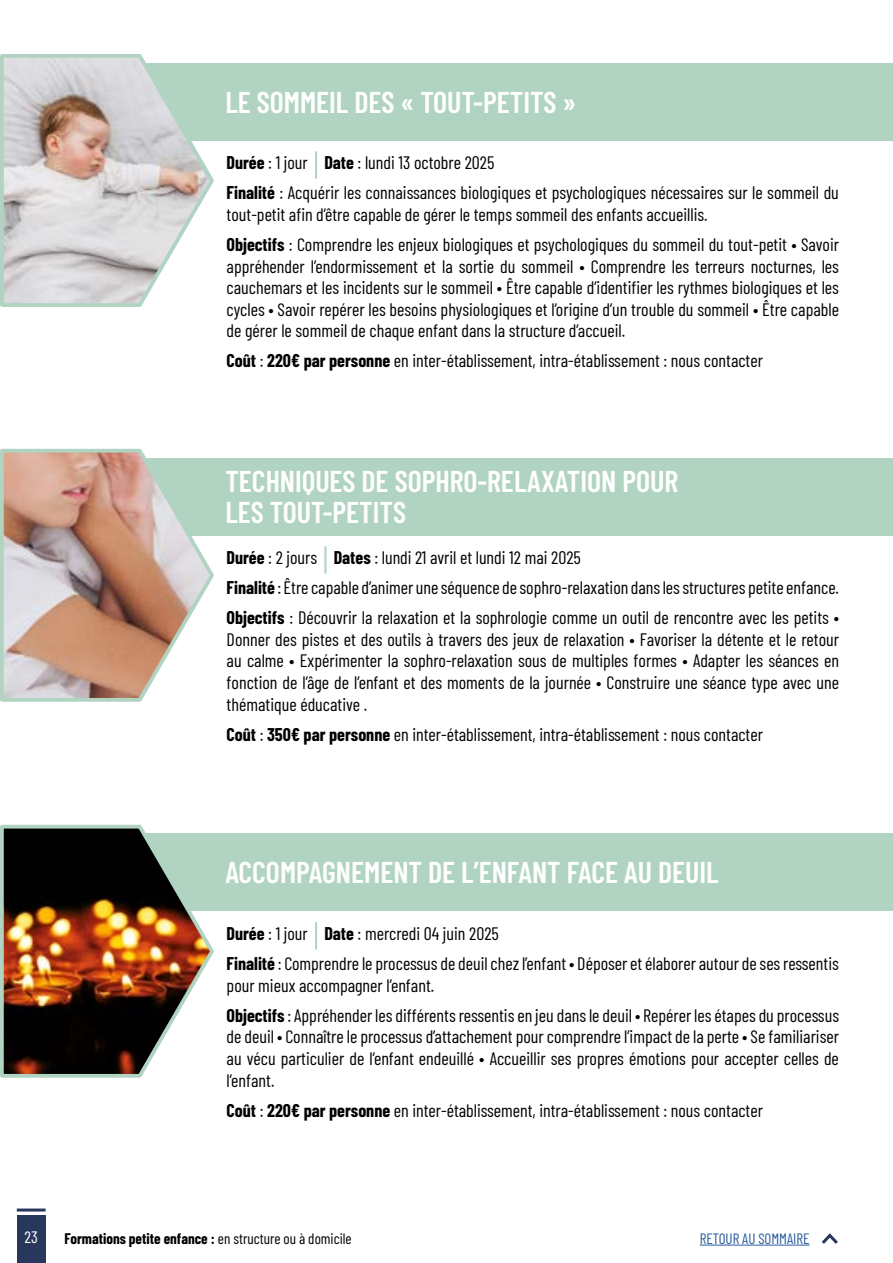
<style>
.page{position:relative;width:893px;height:1263px;background:#fff}
.page>*{position:absolute;margin:0;border:0;box-sizing:border-box;transform-origin:0 0}
.t1{font:600 30px/31.5px "Barlow Condensed";color:#fff}
.t2{font:18px/21.6px "Barlow Condensed";color:#000}
.t3{font:16.5px "Barlow Condensed";color:#fff}
.t4{font:700 15px "Barlow Condensed";color:#000}
.t5{font:15px "Barlow Condensed";color:#275b9b}
.s1{font-weight:700}
.s2{font-weight:400}
</style>
<div class="page">
<div style="left:17px;top:1215px;width:29px;height:48px;background:#28385d"></div>
<hr style="left:17px;top:1208px;width:29px;height:3px;background:#28385d">
<hr style="left:700px;top:1245px;width:110px;height:1px;background:#275b9b">
<svg style="left:821px;top:1233px;width:17px;height:11px"></svg>
<div style="left:89px;top:63px;width:804px;height:78px;background:#b1d4c2"></div>
<svg style="left:0;top:54px;width:214px;height:253px"></svg>
<hr style="left:315px;top:151px;width:2px;height:28px;background:#b1d4c2">
<div style="left:89px;top:458px;width:804px;height:77px;background:#b1d4c2"></div>
<svg style="left:0;top:448px;width:216px;height:254px"></svg>
<hr style="left:324px;top:546px;width:2px;height:28px;background:#b1d4c2">
<div style="left:89px;top:834px;width:804px;height:77px;background:#b1d4c2"></div>
<img style="left:0;top:824px;width:216px;height:254px">
<hr style="left:315px;top:922px;width:2px;height:27px;background:#b1d4c2">
<h1 class="t1" style="left:225px;top:84px;width:353px">LE SOMMEIL DES « TOUT-PETITS »</h1>
<p class="t2" style="left:227px;top:146px;width:614px;line-height:30.2px"><span class="s1">Durée</span> : 1 jour <span class="s1">Date</span> : lundi 13 octobre 2025<br><span class="s1">Finalité</span> : Acquérir les connaissances biologiques et psychologiques nécessaires sur le sommeil du</p>
<p class="t2" style="left:227px;top:198px;width:614px;line-height:30.2px">tout-petit afin d’être capable de gérer le temps sommeil des enfants accueillis.<br><span class="s1">Objectifs</span> : Comprendre les enjeux biologiques et psychologiques du sommeil du tout-petit • Savoir</p>
<p class="t2" style="left:227px;top:254px;width:614px;text-align:justify">appréhender l’endormissement et la sortie du sommeil • Comprendre les terreurs nocturnes, les cauchemars et les incidents sur le sommeil • Être capable d’identifier les rythmes biologiques et les cycles • Savoir repérer les besoins physiologiques et l’origine d’un trouble du sommeil • Être capable de gérer le sommeil de chaque enfant dans la structure d’accueil.</p>
<p class="t2" style="left:227px;top:349px;width:538px"><span class="s1">Coût</span> : <span class="s1">220€ par personne</span> en inter-établissement, intra-établissement : nous contacter</p>
<h1 class="t1" style="left:225px;top:463px;width:454px">TECHNIQUES DE SOPHRO-RELAXATION POUR<br>LES TOUT-PETITS</h1>
<p class="t2" style="left:227px;top:541px;width:614px;line-height:30.2px"><span class="s1">Durée</span> : 2 jours <span class="s1">Dates</span> : lundi 21 avril et lundi 12 mai 2025<br><span class="s1">Finalité</span> : Être capable d’animer une séquence de sophro-relaxation dans les structures petite enfance.<br><span class="s1">Objectifs</span> : Découvrir la relaxation et la sophrologie comme un outil de rencontre avec les petits •</p>
<p class="t2" style="left:227px;top:627px;width:614px;text-align:justify">Donner des pistes et des outils à travers des jeux de relaxation • Favoriser la détente et le retour au calme • Expérimenter la sophro-relaxation sous de multiples formes • Adapter les séances en fonction de l’âge de l’enfant et des moments de la journée • Construire une séance type avec une thématique éducative .</p>
<p class="t2" style="left:227px;top:722px;width:538px"><span class="s1">Coût</span> : <span class="s1">350€ par personne</span> en inter-établissement, intra-établissement : nous contacter</p>
<h1 class="t1" style="left:225px;top:855px;width:495px">ACCOMPAGNEMENT DE L’ENFANT FACE AU DEUIL</h1>
<p class="t2" style="left:227px;top:917px;width:614px;line-height:30.2px"><span class="s1">Durée</span> : 1 jour <span class="s1">Date</span> : mercredi 04 juin 2025<br><span class="s1">Finalité</span> : Comprendre le processus de deuil chez l’enfant • Déposer et élaborer autour de ses ressentis</p>
<p class="t2" style="left:227px;top:969px;width:614px;line-height:30.2px">pour mieux accompagner l’enfant.<br><span class="s1">Objectifs</span> : Appréhender les différents ressentis en jeu dans le deuil • Repérer les étapes du processus</p>
<p class="t2" style="left:227px;top:1025px;width:614px;text-align:justify">de deuil • Connaître le processus d’attachement pour comprendre l’impact de la perte • Se familiariser au vécu particulier de l’enfant endeuillé • Accueillir ses propres émotions pour accepter celles de l’enfant.</p>
<p class="t2" style="left:227px;top:1098px;width:538px"><span class="s1">Coût</span> : <span class="s1">220€ par personne</span> en inter-établissement, intra-établissement : nous contacter</p>
<p class="t3" style="left:25px;top:1225px;width:15px">23</p>
<p class="t4" style="left:65px;top:1228px;width:289px">Formations petite enfance : <span class="s2">en structure ou à domicile</span></p>
<p class="t5" style="left:700px;top:1228px;width:111px">RETOUR AU SOMMAIRE</p>
</div>
